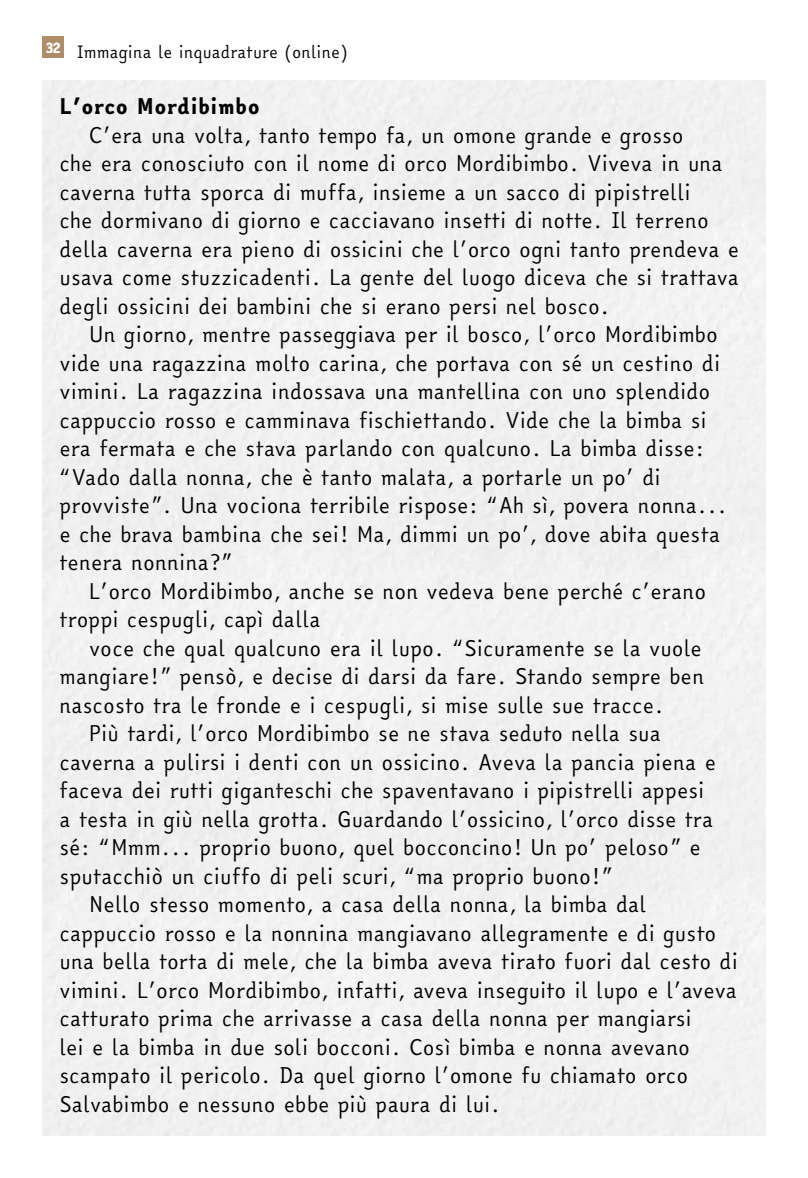
<style>
.page{position:relative;width:808px;height:1178px;background:#fff}
.page>*{position:absolute;margin:0;border:0;box-sizing:border-box;transform-origin:0 0}
.t1{font:21px/28.5px "Easy Reading";color:#000}
.t2{font:21px "Easy Reading XB";color:#000}
.t3{font:16.5px "Easy Reading";color:#000}
</style>
<div class="page">
<div style="left:43px;top:37px;width:21px;height:21px;background:#af8d6a"></div>
<p class="t3" style="left:45px;top:41px;width:304px"><sup>32</sup> Immagina le inquadrature (online)</p>
<p class="t2" style="left:60px;top:90px;width:202px">L’orco Mordibimbo</p>
<p class="t1" style="left:60px;top:121px;width:681px;text-indent:30px">C’era una volta, tanto tempo fa, un omone grande e grosso<br>che era conosciuto con il nome di orco Mordibimbo. Viveva in una caverna tutta sporca di muffa, insieme a un sacco di pipistrelli<br>che dormivano di giorno e cacciavano insetti di notte. Il terreno della caverna era pieno di ossicini che l’orco ogni tanto prendeva e usava come stuzzicadenti. La gente del luogo diceva che si trattava degli ossicini dei bambini che si erano persi nel bosco.</p>
<p class="t1" style="left:60px;top:321px;width:669px;text-indent:30px">Un giorno, mentre passeggiava per il bosco, l’orco Mordibimbo vide una ragazzina molto carina, che portava con sé un cestino di vimini. La ragazzina indossava una mantellina con uno splendido cappuccio rosso e camminava fischiettando. Vide che la bimba si era fermata e che stava parlando con qualcuno. La bimba disse: “Vado dalla nonna, che è tanto malata, a portarle un po’ di provviste”. Una vociona terribile rispose: “Ah sì, povera nonna... e che brava bambina che sei! Ma, dimmi un po’, dove abita questa tenera nonnina?”</p>
<p class="t1" style="left:60px;top:577px;width:648px;text-indent:30px">L’orco Mordibimbo, anche se non vedeva bene perché c’erano troppi cespugli, capì dalla</p>
<p class="t1" style="left:89px;top:634px;width:614px">voce che qual qualcuno era il lupo. “Sicuramente se la vuole</p>
<p class="t1" style="left:60px;top:663px;width:646px">mangiare!” pensò, e decise di darsi da fare. Stando sempre ben</p>
<p class="t1" style="left:60px;top:691px;width:606px">nascosto tra le fronde e i cespugli, si mise sulle sue tracce.</p>
<p class="t1" style="left:89px;top:720px;width:573px">Più tardi, l’orco Mordibimbo se ne stava seduto nella sua</p>
<p class="t1" style="left:60px;top:748px;width:658px">caverna a pulirsi i denti con un ossicino. Aveva la pancia piena e</p>
<p class="t1" style="left:60px;top:777px;width:646px">faceva dei rutti giganteschi che spaventavano i pipistrelli appesi</p>
<p class="t1" style="left:60px;top:805px;width:655px">a testa in giù nella grotta. Guardando l’ossicino, l’orco disse tra</p>
<p class="t1" style="left:60px;top:834px;width:643px">sé: “Mmm... proprio buono, quel bocconcino! Un po’ peloso” e</p>
<p class="t1" style="left:60px;top:862px;width:555px">sputacchiò un ciuffo di peli scuri, “ma proprio buono!”</p>
<p class="t1" style="left:89px;top:891px;width:559px">Nello stesso momento, a casa della nonna, la bimba dal</p>
<p class="t1" style="left:60px;top:919px;width:658px">cappuccio rosso e la nonnina mangiavano allegramente e di gusto</p>
<p class="t1" style="left:60px;top:948px;width:680px">una bella torta di mele, che la bimba aveva tirato fuori dal cesto di</p>
<p class="t1" style="left:60px;top:976px;width:679px">vimini. L’orco Mordibimbo, infatti, aveva inseguito il lupo e l’aveva</p>
<p class="t1" style="left:60px;top:1005px;width:634px">catturato prima che arrivasse a casa della nonna per mangiarsi</p>
<p class="t1" style="left:60px;top:1033px;width:632px">lei e la bimba in due soli bocconi. Così bimba e nonna avevano</p>
<p class="t1" style="left:60px;top:1062px;width:630px">scampato il pericolo. Da quel giorno l’omone fu chiamato orco</p>
<p class="t1" style="left:60px;top:1090px;width:443px">Salvabimbo e nessuno ebbe più paura di lui.</p>
</div>
